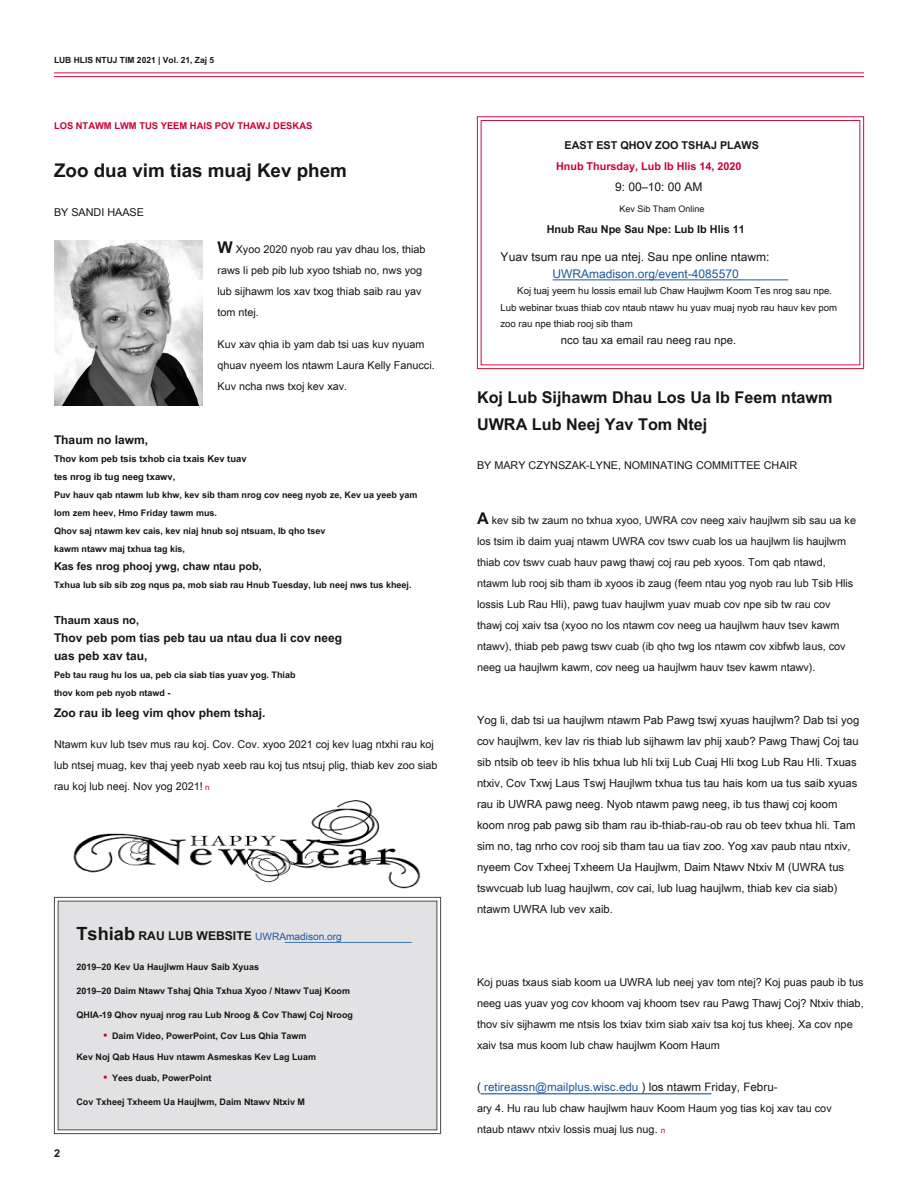
<style>
.page{position:relative;width:918px;height:1188px;background:#fff}
.page>*{position:absolute;margin:0;border:0;box-sizing:border-box;transform-origin:0 0}
.t1{font:700 18.9px "Arial Unicode MS";color:#171615}
.t2{font:700 16.2px/27px "Arial Unicode MS";color:#171615}
.t3{font:700 12px/18px "Arial Unicode MS";color:#171615}
.t4{font:12px "Arial Unicode MS";color:#171615}
.t5{font:12px "Arial Unicode MS";color:#1d589b}
.t6{font:11.7px "Arial Unicode MS";color:#1d589b}
.t7{font:11.4px "Arial Unicode MS";color:#171615}
.t8{font:11.25px/21px "Arial Unicode MS";color:#171615}
.t9{font:700 11.25px "Arial Unicode MS";color:#171615}
.t10{font:10.95px/21px "Arial Unicode MS";color:#171615}
.t11{font:700 10.95px "Arial Unicode MS";color:#171615}
.t12{font:10.8px/21px "Arial Unicode MS";color:#171615}
.t13{font:700 10.8px "Arial Unicode MS";color:#171615}
.t14{font:700 10.8px "Arial Unicode MS";color:#ca0036}
.t15{font:10.05px "Arial Unicode MS";color:#1d589b}
.t16{font:9.6px/16.5px "Arial Unicode MS";color:#171615}
.t17{font:700 9.45px/18px "Arial Unicode MS";color:#171615}
.t18{font:700 9.45px "Arial Unicode MS";color:#ca0036}
.t19{font:700 9px/18px "Arial Unicode MS";color:#171615}
.t20{font:9px "Arial Unicode MS";color:#171615}
.t21{font:700 8.55px "Arial Unicode MS";color:#171615}
.s1{font-weight:700;font-size:16.2px}
.s2{font-size:8.1px;color:#ca0036}
.s3{font-weight:700;font-size:18.15px;color:#171615}
.s4{font-weight:700;font-size:12.15px;color:#171615}
.s5{font-size:10.95px;color:#ca0036}
.s6{color:#171615}
</style>
<div class="page">
<hr style="left:54px;top:72px;width:810px;height:1px;background:#cd1141">
<hr style="left:54px;top:76px;width:810px;height:1px;background:#cd1141">
<img style="left:54px;top:241px;width:148px;height:165px">
<div style="left:54px;top:897px;width:387px;height:237px;background:#e2e2e4"></div>
<hr style="left:481px;top:1093px;width:230px;height:1px;background:#175d9e">
<img style="left:73px;top:800px;width:348px;height:89px">
<svg style="left:477px;top:116px;width:387px;height:253px"></svg>
<div style="left:481px;top:120px;width:379px;height:245px;border:1px solid #cd1141"></div>
<p class="t21" style="left:54px;top:54px;width:162px">LUB HLIS NTUJ TIM 2021 | Vol. 21, Zaj 5</p>
<p class="t18" style="left:54px;top:119px;width:260px">LOS NTAWM LWM TUS YEEM HAIS POV THAWJ DESKAS</p>
<h1 class="t1" style="left:54px;top:157px;width:295px">Zoo dua vim tias muaj Kev phem</h1>
<p class="t12" style="left:54px;top:201px;width:92px">BY SANDI HAASE</p>
<p class="t12" style="left:218px;top:239px;width:210px"><span class="s1">W</span> Xyoo 2020 nyob rau yav dhau los, thiab raws li peb pib lub xyoo tshiab no, nws yog lub sijhawm los xav txog thiab saib rau yav tom ntej.</p>
<p class="t12" style="left:218px;top:333px;width:219px">Kuv xav qhia ib yam dab tsi uas kuv nyuam qhuav nyeem los ntawm Laura Kelly Fanucci.<br>Kuv ncha nws txoj kev xav.</p>
<p class="t3" style="left:54px;top:430px;width:96px">Thaum no lawm,</p>
<p class="t17" style="left:54px;top:449px;width:194px">Thov kom peb tsis txhob cia txais Kev tuav tes nrog ib tug neeg txawv,</p>
<p class="t19" style="left:54px;top:485px;width:365px">Puv hauv qab ntawm lub khw, kev sib tham nrog cov neeg nyob ze, Kev ua yeeb yam lom zem heev, Hmo Friday tawm mus.<br>Qhov saj ntawm kev cais, kev niaj hnub soj ntsuam, Ib qho tsev<br>kawm ntawv maj txhua tag kis,</p>
<p class="t11" style="left:54px;top:558px;width:209px">Kas fes nrog phooj ywg, chaw ntau pob,</p>
<p class="t19" style="left:54px;top:575px;width:359px">Txhua lub sib sib zog nqus pa, mob siab rau Hnub Tuesday, lub neej nws tus kheej.</p>
<p class="t9" style="left:54px;top:612px;width:87px">Thaum xaus no,</p>
<p class="t3" style="left:54px;top:628px;width:290px">Thov peb pom tias peb tau ua ntau dua li cov neeg uas peb xav tau,</p>
<p class="t19" style="left:54px;top:665px;width:243px">Peb tau raug hu los ua, peb cia siab tias yuav yog. Thiab thov kom peb nyob ntawd -</p>
<p class="t3" style="left:54px;top:703px;width:213px">Zoo rau ib leeg vim qhov phem tshaj.</p>
<p class="t12" style="left:54px;top:734px;width:385px">Ntawm kuv lub tsev mus rau koj. Cov. Cov. xyoo 2021 coj kev luag ntxhi rau koj lub ntsej muag, kev thaj yeeb nyab xeeb rau koj tus ntsuj plig, thiab kev zoo siab rau koj lub neej. Nov yog 2021! <span class="s2">n</span></p>
<p class="t13" style="left:54px;top:1145px;width:8px">2</p>
<p class="t15" style="left:76px;top:929px;width:267px"><span class="s3">Tshiab</span> <span class="s4">RAU LUB WEBSITE</span> UWRAmadison.org</p>
<p class="t19" style="left:76px;top:958px;width:184px">2019–20 Kev Ua Haujlwm Hauv Saib Xyuas</p>
<p class="t19" style="left:76px;top:982px;width:275px">2019–20 Daim Ntawv Tshaj Qhia Txhua Xyoo / Ntawv Tuaj Koom</p>
<p class="t19" style="left:76px;top:1006px;width:278px">QHIA-19 Qhov nyuaj nrog rau Lub Nroog &amp; Cov Thawj Coj Nroog</p>
<p class="t19" style="left:104px;top:1027px;width:205px"><span class="s5">•</span> Daim Video, PowerPoint, Cov Lus Qhia Tawm</p>
<p class="t19" style="left:76px;top:1048px;width:241px">Kev Noj Qab Haus Huv ntawm Asmeskas Kev Lag Luam</p>
<p class="t19" style="left:104px;top:1069px;width:110px"><span class="s5">•</span> Yees duab, PowerPoint</p>
<p class="t19" style="left:76px;top:1093px;width:230px">Cov Txheej Txheem Ua Haujlwm, Daim Ntawv Ntxiv M</p>
<p class="t13" style="left:565px;top:137px;width:196px">EAST EST QHOV ZOO TSHAJ PLAWS</p>
<p class="t14" style="left:556px;top:158px;width:187px">Hnub Thursday, Lub Ib Hlis 14, 2020</p>
<p class="t4" style="left:615px;top:178px;width:89px">9: 00–10: 00 AM</p>
<p class="t20" style="left:619px;top:202px;width:87px">Kev Sib Tham Online</p>
<p class="t13" style="left:547px;top:221px;width:200px">Hnub Rau Npe Sau Npe: Lub Ib Hlis 11</p>
<p class="t4" style="left:501px;top:248px;width:270px">Yuav tsum rau npe ua ntej. Sau npe online ntawm:</p>
<p class="t5" style="left:553px;top:265px;width:188px">UWRAmadison.org/event-4085570</p>
<p class="t16" style="left:500px;top:282px;width:338px;text-indent:17px">Koj tuaj yeem hu lossis email lub Chaw Haujlwm Koom Tes nrog sau npe.<br>Lub webinar txuas thiab cov ntaub ntawv hu yuav muaj nyob rau hauv kev pom zoo rau npe thiab rooj sib tham</p>
<p class="t7" style="left:561px;top:331px;width:177px">nco tau xa email rau neeg rau npe.</p>
<h2 class="t2" style="left:477px;top:383px;width:357px">Koj Lub Sijhawm Dhau Los Ua Ib Feem ntawm<br>UWRA Lub Neej Yav Tom Ntej</h2>
<p class="t12" style="left:477px;top:454px;width:322px">BY MARY CZYNSZAK-LYNE, NOMINATING COMMITTEE CHAIR</p>
<p class="t12" style="left:477px;top:509px;width:381px"><span class="s1">A</span> kev sib tw zaum no txhua xyoo, UWRA cov neeg xaiv haujlwm sib sau ua ke los tsim ib daim yuaj ntawm UWRA cov tswv cuab los ua haujlwm lis haujlwm thiab cov tswv cuab hauv pawg thawj coj rau peb xyoos. Tom qab ntawd, ntawm lub rooj sib tham ib xyoos ib zaug (feem ntau yog nyob rau lub Tsib Hlis lossis Lub Rau Hli), pawg tuav haujlwm yuav muab cov npe sib tw rau cov thawj coj xaiv tsa (xyoo no los ntawm cov neeg ua haujlwm hauv tsev kawm ntawv), thiab peb pawg tswv cuab (ib qho twg los ntawm cov xibfwb laus, cov neeg ua haujlwm kawm, cov neeg ua haujlwm hauv tsev kawm ntawv).</p>
<p class="t8" style="left:477px;top:709px;width:384px">Yog li, dab tsi ua haujlwm ntawm Pab Pawg tswj xyuas haujlwm? Dab tsi yog cov haujlwm, kev lav ris thiab lub sijhawm lav phij xaub? Pawg Thawj Coj tau sib ntsib ob teev ib hlis txhua lub hli txij Lub Cuaj Hli txog Lub Rau Hli. Txuas ntxiv, Cov Txwj Laus Tswj Haujlwm txhua tus tau hais kom ua tus saib xyuas rau ib UWRA pawg neeg. Nyob ntawm pawg neeg, ib tus thawj coj koom koom nrog pab pawg sib tham rau ib-thiab-rau-ob rau ob teev txhua hli. Tam sim no, tag nrho cov rooj sib tham tau ua tiav zoo. Yog xav paub ntau ntxiv, nyeem Cov Txheej Txheem Ua Haujlwm, Daim Ntawv Ntxiv M (UWRA tus tswvcuab lub luag haujlwm, cov cai, lub luag haujlwm, thiab kev cia siab) ntawm UWRA lub vev xaib.</p>
<p class="t10" style="left:477px;top:971px;width:388px">Koj puas txaus siab koom ua UWRA lub neej yav tom ntej? Koj puas paub ib tus neeg uas yuav yog cov khoom vaj khoom tsev rau Pawg Thawj Coj? Ntxiv thiab, thov siv sijhawm me ntsis los txiav txim siab xaiv tsa koj tus kheej. Xa cov npe xaiv tsa mus koom lub chaw haujlwm Koom Haum</p>
<p class="t6" style="left:477px;top:1079px;width:302px"><span class="s6">(</span> retireassn@mailplus.wisc.edu <span class="s6">) los ntawm Friday, Febru-</span></p>
<p class="t12" style="left:477px;top:1097px;width:356px">ary 4. Hu rau lub chaw haujlwm hauv Koom Haum yog tias koj xav tau cov ntaub ntawv ntxiv lossis muaj lus nug. <span class="s2">n</span></p>
</div>
